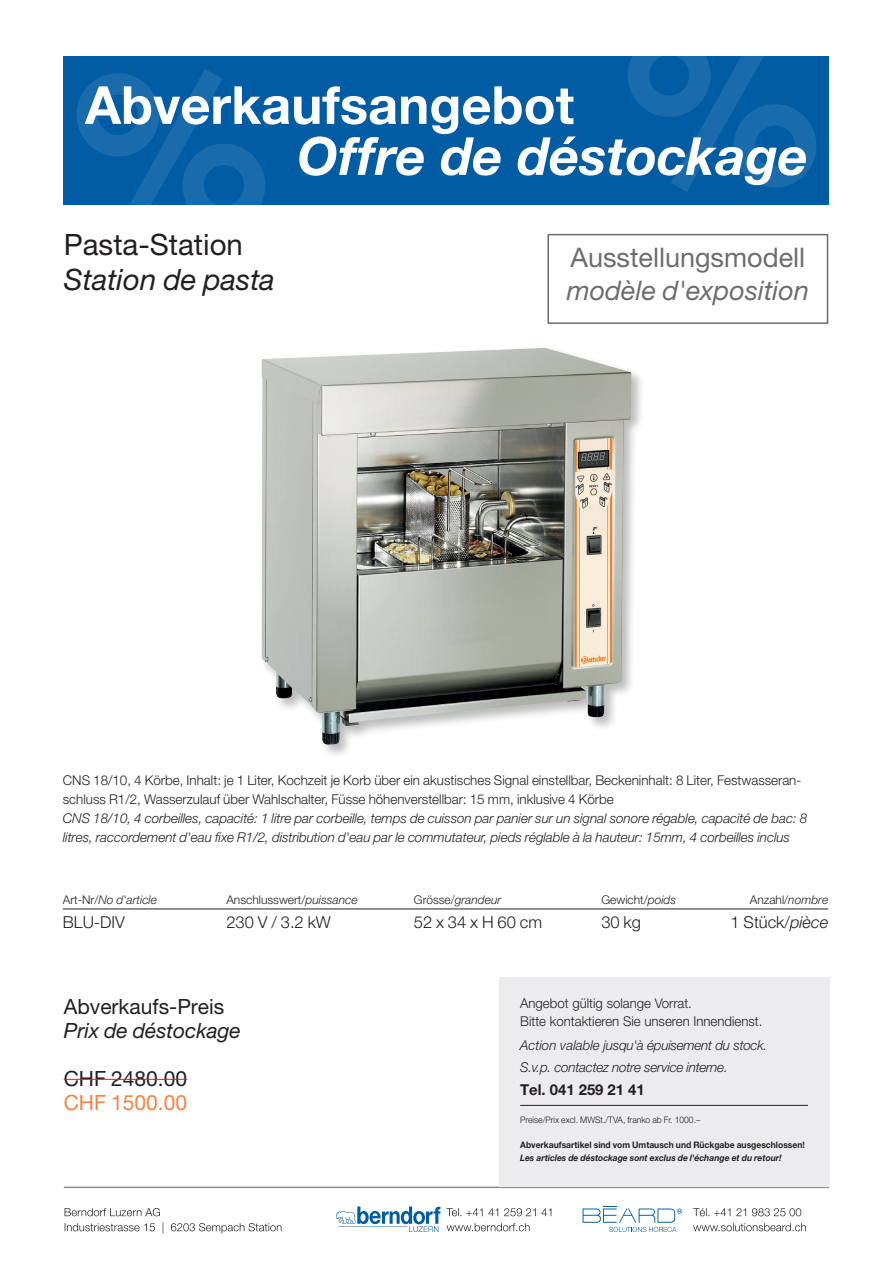
<style>
.page{position:relative;width:893px;height:1263px;background:#fff}
.page>*{position:absolute;margin:0;border:0;box-sizing:border-box;transform-origin:0 0}
.t1{font:700 52.5px "Helvetica Neue LT Pro";color:#fff}
.t2{font:italic 700 52.5px "Helvetica Neue LT Pro";color:#fff}
.Abverkauf_Produktnam{font:italic 29.4px "Helvetica Neue LT Pro";color:#231f20}
.Abverkauf_Produktnam-2{font:29.4px "Helvetica Neue LT Pro";color:#231f20}
.Av-Produktname{font:27px "Helvetica Neue LT Pro";color:#6c6d70}
.Av-Produktname-2{font:italic 27px "Helvetica Neue LT Pro";color:#6c6d70}
.Av-Produktname-3{font:21px "Helvetica Neue LT Pro";color:#231f20}
.Av-Produktname-4{font:italic 21px "Helvetica Neue LT Pro";color:#231f20}
.Av-Produktbeschrieb{font:21px "Helvetica Neue LT Pro";color:#231f20}
.Av-Produktbeschrieb-2{font:21px "Helvetica Neue LT Pro";color:#f58345}
.Abverkauf_Tabellente{font:300 16.5px "Helvetica Neue LT Pro";color:#231f20}
.t3{font:700 15px "Helvetica Neue LT Pro";color:#231f20}
.Av-Produktbeschrieb-3{font:italic 300 13.5px/22.5px "Helvetica Neue LT Pro";letter-spacing:-.005em;color:#231f20}
.Av-Produktbeschrieb-4{font:300 13.5px/18px "Helvetica Neue LT Pro";color:#231f20}
.Abverkauf_Tabellente-2{font:300 12px "Helvetica Neue LT Pro";color:#231f20}
.Abverkauf_Tabellente-3{font:italic 300 12px "Helvetica Neue LT Pro";color:#231f20}
.t4{font:700 9px "Helvetica Neue LT Pro";color:#231f20;scale:.95 1}
.t5{font:italic 700 9px "Helvetica Neue LT Pro";color:#231f20;scale:.95 1}
.t6{font:300 9px "Helvetica Neue LT Pro";color:#231f20;scale:.95 1}
.s1{font-style:normal}
.s2{font-style:italic}
</style>
<div class="page">
<div style="left:64px;top:56px;width:765px;height:149px;background:#015ca3"></div>
<hr style="left:64px;top:1186px;width:765px;height:2px;background:#8a8c8f">
<svg style="left:77px;top:69px;width:188px;height:136px"></svg>
<svg style="left:628px;top:56px;width:188px;height:136px"></svg>
<svg style="left:583px;top:1206px;width:99px;height:26px"></svg>
<svg style="left:693px;top:1223px;width:113px;height:8px"></svg>
<svg style="left:693px;top:1208px;width:108px;height:8px"></svg>
<svg style="left:336px;top:1206px;width:104px;height:26px"></svg>
<svg style="left:447px;top:1223px;width:83px;height:8px"></svg>
<svg style="left:446px;top:1208px;width:105px;height:8px"></svg>
<svg style="left:65px;top:1222px;width:216px;height:11px"></svg>
<svg style="left:65px;top:1208px;width:95px;height:8px"></svg>
<div style="left:499px;top:977px;width:330px;height:209px;background:#ececee"></div>
<hr style="left:520px;top:1105px;width:288px;height:1px;background:#231f20">
<hr style="left:63px;top:909px;width:765px;height:1px;background:#231f20">
<hr style="left:64px;top:1079px;width:123px;height:1px;background:#e51836">
<div style="left:259px;top:346px;width:386px;height:412px;background:#231f20;opacity:.3"></div>
<img style="left:261px;top:348px;width:370px;height:397px">
<div style="left:547px;top:234px;width:281px;height:90px;border:2px solid #6c6d70"></div>
<h1 class="t1" style="left:85px;top:73px;width:491px">Abverkaufsangebot</h1>
<h1 class="t2" style="left:297px;top:124px;width:512px">Offre de déstockage</h1>
<p class="Abverkauf_Produktnam-2" style="left:64px;top:227px;width:181px">Pasta-Station</p>
<p class="Abverkauf_Produktnam" style="left:64px;top:262px;width:213px">Station de pasta</p>
<p class="Av-Produktname" style="left:571px;top:242px;width:236px">Ausstellungsmodell</p>
<p class="Av-Produktname-2" style="left:567px;top:275px;width:244px">modèle d'exposition</p>
<p class="Av-Produktbeschrieb-4" style="left:63px;top:770px;width:740px;line-height:19.2px">CNS 18/10, 4 Körbe, Inhalt: je 1 Liter, Kochzeit je Korb über ein akustisches Signal einstellbar, Beckeninhalt: 8 Liter, Festwasseran&shy;schluss R1/2, Wasserzulauf über Wahlschalter, Füsse höhenverstellbar: 15 mm, inklusive 4 Körbe</p>
<p class="Av-Produktbeschrieb-3" style="left:63px;top:808px;width:746px;line-height:19.2px">CNS 18/10, 4 corbeilles, capacité: 1 litre par corbeille, temps de cuisson par panier sur un signal sonore régable, capacité de bac: 8 litres, raccordement d'eau fixe R1/2, distribution d'eau par le commutateur, pieds réglable à la hauteur: 15mm, 4 corbeilles inclus</p>
<p class="Abverkauf_Tabellente-3" style="left:63px;top:893px;width:96px"><span class="s1">Art-Nr/</span>No d'article</p>
<p class="Abverkauf_Tabellente-2" style="left:226px;top:893px;width:133px">Anschlusswert/<span class="s2">puissance</span></p>
<p class="Abverkauf_Tabellente-3" style="left:414px;top:893px;width:89px"><span class="s1">Grösse/</span>grandeur</p>
<p class="Abverkauf_Tabellente-2" style="left:601px;top:893px;width:76px">Gewicht/<span class="s2">poids</span></p>
<p class="Abverkauf_Tabellente-2" style="left:750px;top:893px;width:80px">Anzahl/<span class="s2">nombre</span></p>
<p class="Abverkauf_Tabellente" style="left:63px;top:912px;width:64px">BLU-DIV</p>
<p class="Abverkauf_Tabellente" style="left:226px;top:912px;width:106px">230 V / 3.2 kW</p>
<p class="Abverkauf_Tabellente" style="left:414px;top:912px;width:130px">52 x 34 x H 60 cm</p>
<p class="Abverkauf_Tabellente" style="left:601px;top:912px;width:41px">30 kg</p>
<p class="Abverkauf_Tabellente" style="left:730px;top:912px;width:99px">1 Stück/<span class="s2">pièce</span></p>
<p class="Av-Produktname-3" style="left:64px;top:994px;width:162px">Abverkaufs-Preis</p>
<p class="Av-Produktname-4" style="left:64px;top:1018px;width:179px">Prix de déstockage</p>
<p class="Av-Produktbeschrieb" style="left:64px;top:1066px;width:125px">CHF 2480.00</p>
<p class="Av-Produktbeschrieb-2" style="left:64px;top:1090px;width:125px">CHF 1500.00</p>
<p class="Av-Produktbeschrieb-4" style="left:520px;top:994px;width:244px">Angebot gültig solange Vorrat.<br>Bitte kontaktieren Sie unseren Innendienst.</p>
<p class="Av-Produktbeschrieb-3" style="left:520px;top:1034px;width:248px">Action valable jusqu'à épuisement du stock.<br>S.v.p. contactez notre service interne.</p>
<p class="t3" style="left:520px;top:1080px;width:126px">Tel. 041 259 21 41</p>
<p class="t6" style="left:520px;top:1114px;width:191px">Preise/Prix excl. MWSt./TVA, franko ab Fr. 1000.–</p>
<p class="t4" style="left:520px;top:1139px;width:301px">Abverkaufsartikel sind vom Umtausch und Rückgabe ausgeschlossen!</p>
<p class="t5" style="left:520px;top:1152px;width:277px">Les articles de déstockage sont exclus de l'échange et du retour!</p>
</div>
